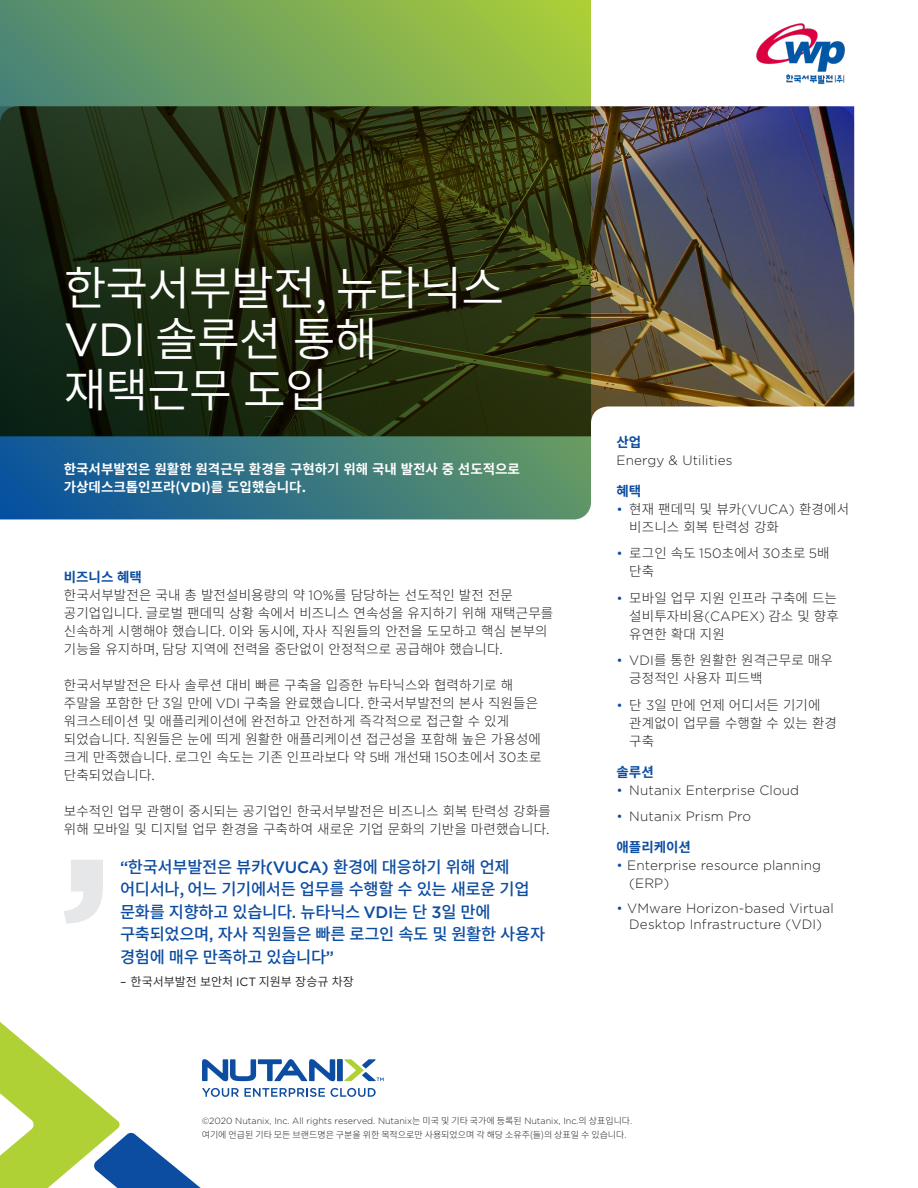
<style>
.page{position:relative;width:918px;height:1188px;background:#fff}
.page>*{position:absolute;margin:0;border:0;box-sizing:border-box;transform-origin:0 0}
.TitleSub{font:46.5px/51px "Source Han Sans KR";letter-spacing:-.02em;color:#fff}
.BodyTextBeforeBullet{font:500 16.5px/22.5px "Source Han Sans KR";letter-spacing:-.02em;color:#0d4da1}
.WhiteText{font:300 13.5px/18px "Source Han Sans KR";letter-spacing:.01em;color:#231f20}
.SIDEBAR_-_Bullet_Poi{font:300 13.5px/18px "Gotham";letter-spacing:.01em;color:#231f20}
.WhiteText-2{font:700 13.5px/18px "Source Han Sans KR";color:#fff}
.SIDEBAR_-_Bullet_Poi-2{font:700 13.5px "Source Han Sans KR";color:#0d4da1}
.WhiteText-3{font:700 13.5px "Source Han Sans KR";color:#0d4da1}
.BodyTextBeforeBullet-2{font:12px "Source Han Sans KR";color:#231f20}
.t1{font:300 9px "Gotham";color:#231f20}
.t2{font:300 9px "Source Han Sans KR";color:#231f20}
.s1{font-family:"Gotham"}
.s2{font-family:"Gotham";color:#0d4da1}
.s3{color:#0d4da1}
.s4{font-family:"Source Han Sans KR"}
</style>
<div class="page">
<img style="left:591px;top:106px;width:263px;height:301px">
<svg style="left:0;top:0;width:591px;height:519px;background:#375130"></svg>
<svg style="left:0;top:1022px;width:384px;height:166px"></svg>
<svg style="left:64px;top:860px;width:39px;height:64px"></svg>
<img style="left:756px;top:23px;width:89px;height:62px">
<p class="TitleSub" style="left:64px;top:263px;width:442px">한국서부발전, 뉴타닉스<br><span class="s1">VDI</span> 솔루션 통해 재택근무 도입</p>
<p class="WhiteText-2" style="left:64px;top:461px;width:458px">한국서부발전은 원활한 원격근무 환경을 구현하기 위해 국내 발전사 중 선도적으로 가상데스크톱인프라(<span class="s1">VDI</span>)를 도입했습니다.</p>
<p class="WhiteText-3" style="left:64px;top:569px;width:80px">비즈니스 혜택</p>
<p class="WhiteText" style="left:64px;top:586px;width:491px">한국서부발전은 국내 총 발전설비용량의 약 <span class="s1">10%</span>를 담당하는 선도적인 발전 전문 공기업입니다. 글로벌 팬데믹 상황 속에서 비즈니스 연속성을 유지하기 위해 재택근무를 신속하게 시행해야 했습니다. 이와 동시에, 자사 직원들의 안전을 도모하고 핵심 본부의 기능을 유지하며, 담당 지역에 전력을 중단없이 안정적으로 공급해야 했습니다.</p>
<p class="WhiteText" style="left:64px;top:676px;width:479px">한국서부발전은 타사 솔루션 대비 빠른 구축을 입증한 뉴타닉스와 협력하기로 해 주말을 포함한 단 <span class="s1">3</span>일 만에 <span class="s1">VDI</span> 구축을 완료했습니다. 한국서부발전의 본사 직원들은 워크스테이션 및 애플리케이션에 완전하고 안전하게 즉각적으로 접근할 수 있게 되었습니다. 직원들은 눈에 띄게 원활한 애플리케이션 접근성을 포함해 높은 가용성에 크게 만족했습니다. 로그인 속도는 기존 인프라보다 약 <span class="s1">5</span>배 개선돼 <span class="s1">150</span>초에서 <span class="s1">30</span>초로 단축되었습니다.</p>
<p class="WhiteText" style="left:64px;top:802px;width:489px">보수적인 업무 관행이 중시되는 공기업인 한국서부발전은 비즈니스 회복 탄력성 강화를 위해 모바일 및 디지털 업무 환경을 구축하여 새로운 기업 문화의 기반을 마련했습니다.</p>
<p class="BodyTextBeforeBullet" style="left:120px;top:856px;width:427px"><span class="s1">“</span>한국서부발전은 뷰카<span class="s1">(VUCA)</span> 환경에 대응하기 위해 언제 어디서나, 어느 기기에서든 업무를 수행할 수 있는 새로운 기업 문화를 지향하고 있습니다<span class="s1">.</span> 뉴타닉스 <span class="s1">VDI</span>는 단 <span class="s1">3</span>일 만에 구축되었으며<span class="s1">,</span> 자사 직원들은 빠른 로그인 속도 및 원활한 사용자 경험에 매우 만족하고 있습니다<span class="s1">”</span></p>
<p class="BodyTextBeforeBullet-2" style="left:120px;top:975px;width:235px"><span class="s1">–</span> 한국서부발전 보안처 <span class="s1">ICT</span> 지원부 장승규 차장</p>
<p class="SIDEBAR_-_Bullet_Poi-2" style="left:617px;top:435px;width:26px">산업</p>
<p class="SIDEBAR_-_Bullet_Poi" style="left:617px;top:451px;width:118px">Energy &amp; Utilities</p>
<p class="SIDEBAR_-_Bullet_Poi-2" style="left:617px;top:483px;width:26px">혜택</p>
<p class="WhiteText" style="left:629px;top:500px;width:221px;text-indent:-13px"><span class="s2">•</span> 현재 팬데믹 및 뷰카<span class="s1">(VUCA)</span> 환경에서 비즈니스 회복 탄력성 강화</p>
<p class="WhiteText" style="left:629px;top:545px;width:202px;text-indent:-13px"><span class="s2">•</span> 로그인 속도 <span class="s1">150</span>초에서 <span class="s1">30</span>초로 <span class="s1">5</span>배 단축</p>
<p class="WhiteText" style="left:629px;top:589px;width:211px;text-indent:-13px"><span class="s2">•</span> 모바일 업무 지원 인프라 구축에 드는 설비투자비용<span class="s1">(CAPEX)</span> 감소 및 향후 유연한 확대 지원</p>
<p class="WhiteText" style="left:629px;top:652px;width:205px;text-indent:-13px"><span class="s2">•</span> <span class="s1">VDI</span>를 통한 원활한 원격근무로 매우 긍정적인 사용자 피드백</p>
<p class="WhiteText" style="left:629px;top:696px;width:209px;text-indent:-13px"><span class="s2">•</span> 단 <span class="s1">3</span>일 만에 언제 어디서든 기기에 관계없이 업무를 수행할 수 있는 환경 구축</p>
<p class="SIDEBAR_-_Bullet_Poi-2" style="left:617px;top:764px;width:39px">솔루션</p>
<p class="SIDEBAR_-_Bullet_Poi" style="left:617px;top:780px;width:184px"><span class="s3">•</span> Nutanix Enterprise Cloud</p>
<p class="SIDEBAR_-_Bullet_Poi" style="left:617px;top:807px;width:136px"><span class="s3">•</span> Nutanix Prism Pro</p>
<p class="SIDEBAR_-_Bullet_Poi-2" style="left:617px;top:839px;width:76px">애플리케이션</p>
<p class="SIDEBAR_-_Bullet_Poi" style="left:629px;top:856px;width:193px;text-indent:-13px"><span class="s3">•</span> Enterprise resource planning (ERP)</p>
<p class="SIDEBAR_-_Bullet_Poi" style="left:617px;top:899px;width:219px;line-height:16.2px;text-align:center"><span class="s3">•</span> VMware Horizon-based Virtual<br>Desktop Infrastructure (VDI)</p>
<p class="t1" style="left:202px;top:1116px;width:432px">©2020 Nutanix, Inc. All rights reserved. Nutanix<span class="s4">는 미국 및 기타 국가에 등록된</span> Nutanix, Inc.<span class="s4">의 상표입니다</span>.</p>
<p class="t2" style="left:202px;top:1130px;width:426px">여기에 언급된 기타 모든 브랜드명은 구분을 위한 목적으로만 사용되었으며 각 해당 소유주(들)의 상표일 수 있습니다<span class="s1">.</span></p>
</div>
